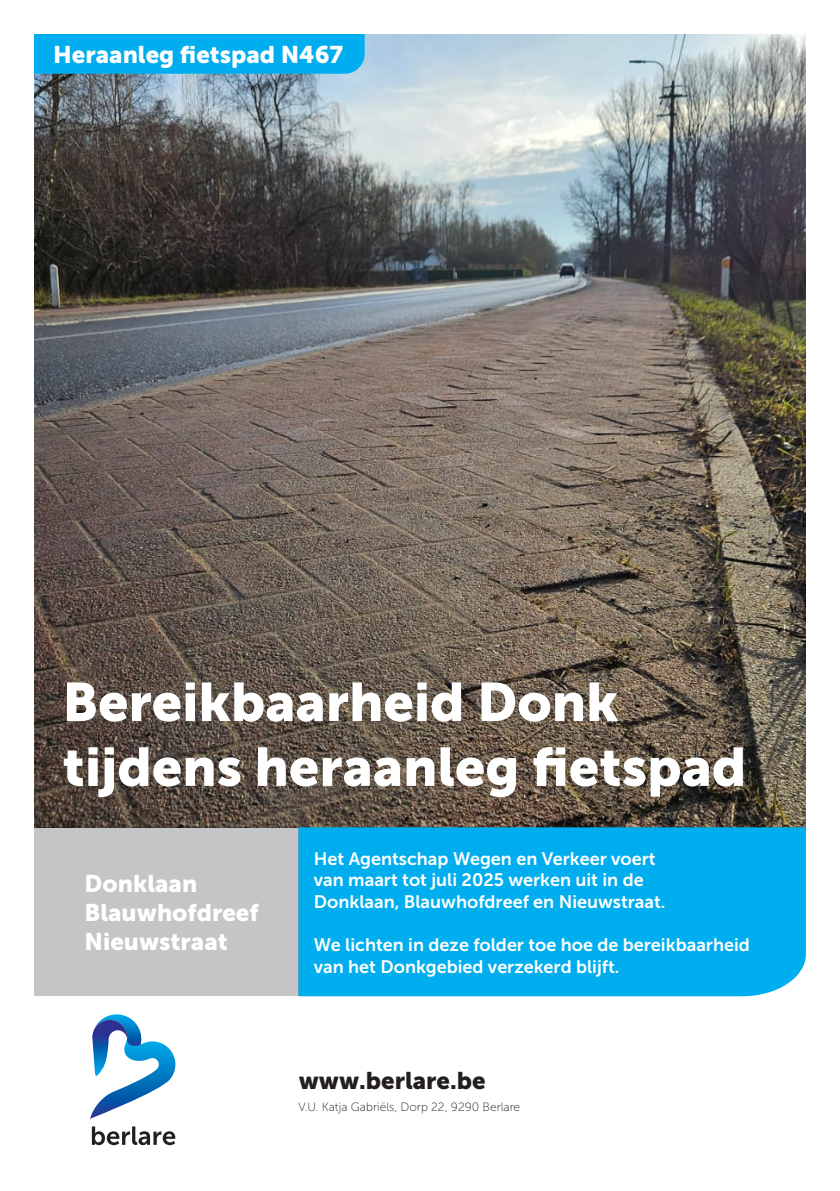
<style>
.page{position:relative;width:840px;height:1191px;background:#fff}
.page>*{position:absolute;margin:0;border:0;box-sizing:border-box;transform-origin:0 0}
.t1{font:54px "Museo Sans 900";color:#fff}
.TUSSENTITEL{font:24px/28.8px "Museo Sans 900";color:#fff}
.TUSSENTITEL-2{font:24px "Museo Sans 900";color:#231f20}
.TUSSENTITEL-3{font:18px/21.6px "Museo Sans 700";color:#fff}
.t2{font:12px "Museo Sans 100";color:#231f20}
</style>
<div class="page">
<img style="left:34px;top:34px;width:771px;height:793px">
<svg style="left:92px;top:1126px;width:83px;height:19px"></svg>
<svg style="left:90px;top:1014px;width:85px;height:104px"></svg>
<div style="left:298px;top:827px;width:507px;height:169px;background:#00aeef"></div>
<div style="left:34px;top:34px;width:330px;height:40px;background:#00aeef"></div>
<div style="left:34px;top:827px;width:264px;height:169px;background:#c4c5c6"></div>
<p class="TUSSENTITEL" style="left:53px;top:40px;width:291px">Heraanleg fietspad N467</p>
<p class="t1" style="left:62px;top:671px;width:557px">Bereikbaarheid Donk</p>
<p class="t1" style="left:62px;top:736px;width:685px">tijdens heraanleg fietspad</p>
<p class="TUSSENTITEL" style="left:85px;top:869px;width:114px">Donklaan</p>
<p class="TUSSENTITEL" style="left:85px;top:898px;width:175px">Blauwhofdreef<br>Nieuwstraat</p>
<p class="TUSSENTITEL-3" style="left:314px;top:847px;width:343px">Het Agentschap Wegen en Verkeer voert van maart tot juli 2025 werken uit in de</p>
<p class="TUSSENTITEL-3" style="left:314px;top:890px;width:353px">Donklaan, Blauwhofdreef en Nieuwstraat.</p>
<p class="TUSSENTITEL-3" style="left:314px;top:934px;width:437px">We lichten in deze folder toe hoe de bereikbaarheid van het Donkgebied verzekerd blijft.</p>
<p class="TUSSENTITEL-2" style="left:298px;top:1066px;width:188px">www.berlare.be</p>
<p class="t2" style="left:298px;top:1100px;width:223px">V.U. Katja Gabriëls, Dorp 22, 9290 Berlare</p>
</div>
